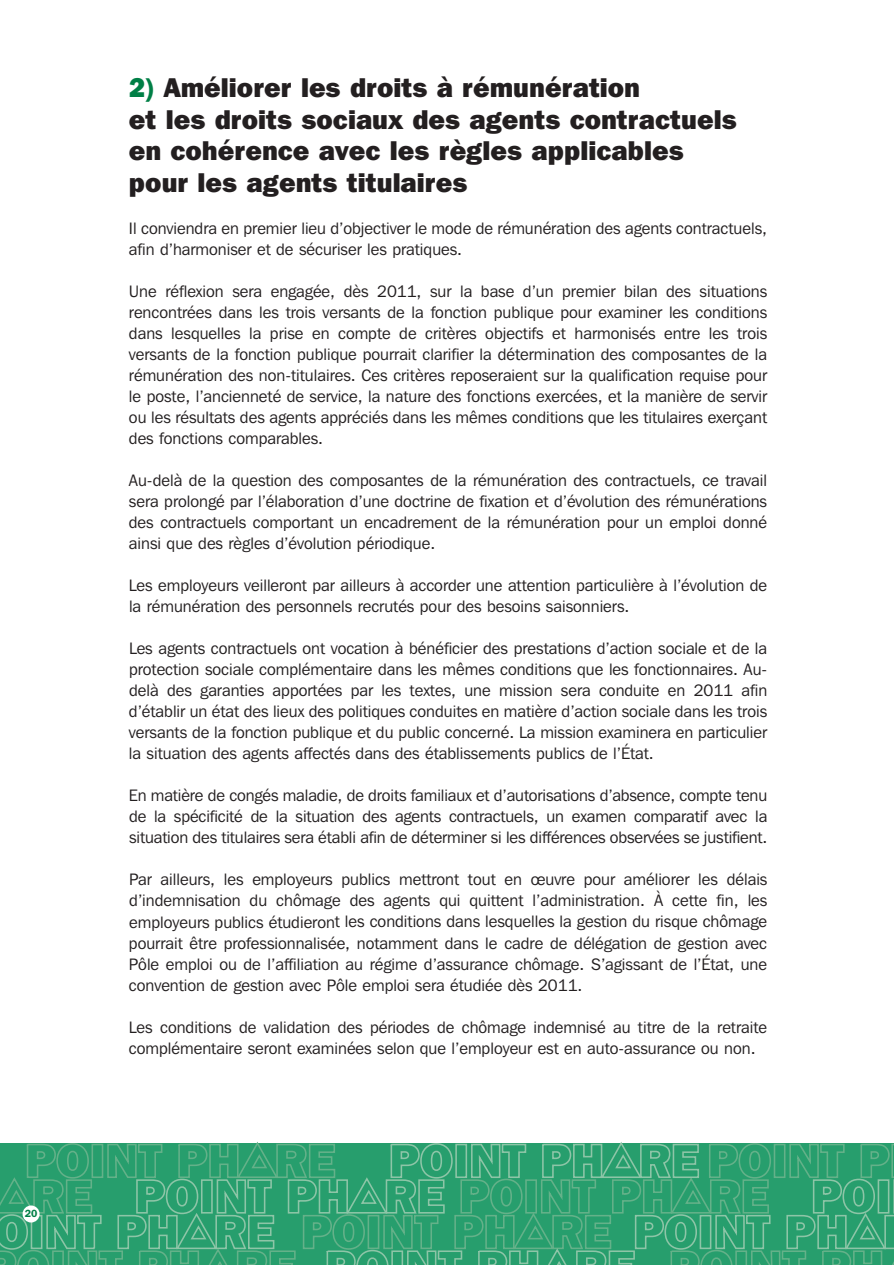
<style>
.page{position:relative;width:894px;height:1265px;background:#fff}
.page>*{position:absolute;margin:0;border:0;box-sizing:border-box;transform-origin:0 0}
.t1{font:800 27px/31.5px "Franklin Gothic IT Cby BT";color:#231f20}
.t2{font:16.5px/21px "Franklin Gothic IT Cby BT";color:#231f20;text-align:justify}
.t3{font:600 10.5px "Franklin Gothic";color:#007f46}
.s1{color:#007f46}
</style>
<div class="page">
<svg style="left:0;top:1142px;width:894px;height:123px;background:#38a476"></svg>
<p class="t3" style="left:25px;top:1207px;width:14px">20</p>
<h1 class="t1" style="left:129px;top:75px;width:609px"><span class="s1">2)</span> Améliorer les droits à rémunération<br>et les droits sociaux des agents contractuels en cohérence avec les règles applicables pour les agents titulaires</h1>
<p class="t2" style="left:129px;top:219px;width:639px">Il conviendra en premier lieu d’objectiver le mode de rémunération des agents contractuels, afin d’harmoniser et de sécuriser les pratiques.</p>
<p class="t2" style="left:129px;top:282px;width:639px">Une réflexion sera engagée, dès 2011, sur la base d’un premier bilan des situations rencontrées dans les trois versants de la fonction publique pour examiner les conditions dans lesquelles la prise en compte de critères objectifs et harmonisés entre les trois versants de la fonction publique pourrait clarifier la détermination des composantes de la rémunération des non-titulaires. Ces critères reposeraient sur la qualification requise pour le poste, l’ancienneté de service, la nature des fonctions exercées, et la manière de servir ou les résultats des agents appréciés dans les mêmes conditions que les titulaires exerçant des fonctions comparables.</p>
<p class="t2" style="left:129px;top:471px;width:639px">Au-delà de la question des composantes de la rémunération des contractuels, ce travail sera prolongé par l’élaboration d’une doctrine de fixation et d’évolution des rémunérations des contractuels comportant un encadrement de la rémunération pour un emploi donné ainsi que des règles d’évolution périodique.</p>
<p class="t2" style="left:129px;top:576px;width:639px">Les employeurs veilleront par ailleurs à accorder une attention particulière à l’évolution de la rémunération des personnels recrutés pour des besoins saisonniers.</p>
<p class="t2" style="left:129px;top:639px;width:639px">Les agents contractuels ont vocation à bénéficier des prestations d’action sociale et de la protection sociale complémentaire dans les mêmes conditions que les fonctionnaires. Au&shy;delà des garanties apportées par les textes, une mission sera conduite en 2011 afin d’établir un état des lieux des politiques conduites en matière d’action sociale dans les trois versants de la fonction publique et du public concerné. La mission examinera en particulier la situation des agents affectés dans des établissements publics de l’État.</p>
<p class="t2" style="left:129px;top:786px;width:640px">En matière de congés maladie, de droits familiaux et d’autorisations d’absence, compte tenu de la spécificité de la situation des agents contractuels, un examen comparatif avec la situation des titulaires sera établi afin de déterminer si les différences observées se justifient.</p>
<p class="t2" style="left:129px;top:870px;width:640px">Par ailleurs, les employeurs publics mettront tout en œuvre pour améliorer les délais d’indemnisation du chômage des agents qui quittent l’administration. À cette fin, les employeurs publics étudieront les conditions dans lesquelles la gestion du risque chômage pourrait être professionnalisée, notamment dans le cadre de délégation de gestion avec Pôle emploi ou de l’affiliation au régime d’assurance chômage. S’agissant de l’État, une convention de gestion avec Pôle emploi sera étudiée dès 2011.</p>
<p class="t2" style="left:129px;top:1017px;width:639px">Les conditions de validation des périodes de chômage indemnisé au titre de la retraite complémentaire seront examinées selon que l’employeur est en auto-assurance ou non.</p>
</div>
